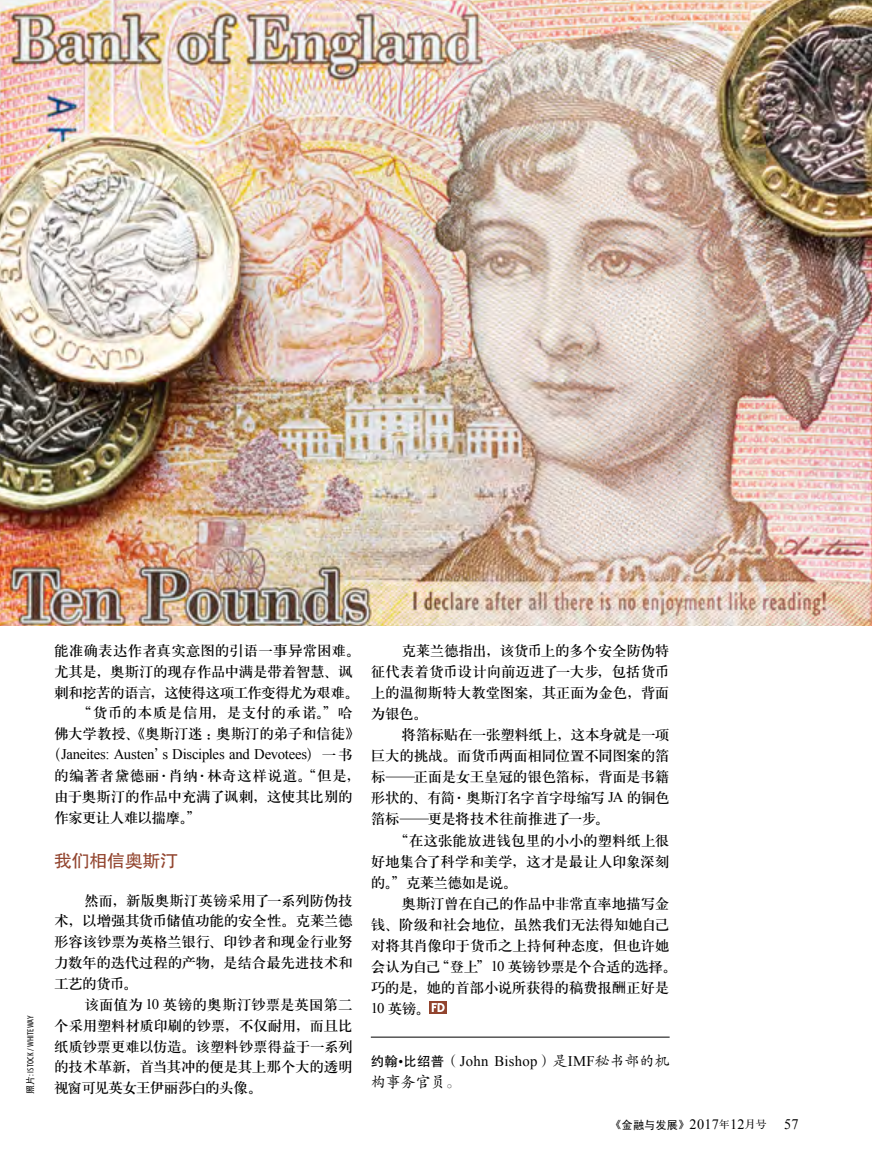
<style>
.page{position:relative;width:872px;height:1170px;background:#fff}
.page>*{position:absolute;margin:0;border:0;box-sizing:border-box;transform-origin:0 0}
.t1{font:17.7px "FZHTK GBK1 0";letter-spacing:-.02em;color:#92442e}
.t2{font:14.7px/21px "H Ya 3 gj";letter-spacing:-.03em;color:#000;text-align:justify}
.t3{font:14.7px "Times New Roman";letter-spacing:-.01em;color:#000}
.t4{font:14.7px "Times New Roman";letter-spacing:.02em;color:#000}
.t5{font:14.7px "H Ya 3 gj";letter-spacing:-.05em;color:#000}
.t6{font:14.7px "H Ya 3 gj";letter-spacing:-.005em;color:#000}
.t7{font:14.7px "H Ya 3 gj";letter-spacing:.025em;color:#000}
.t8{font:14.7px "FZKTK GBK1 0";letter-spacing:.02em;color:#000}
.t9{font:14.25px "Times New Roman";letter-spacing:.02em;color:#000}
.t10{font:condensed 9px "Myriad Pro";letter-spacing:.02em;color:#000}
.s1{font-family:"FZHTJW GB1 0";font-stretch:normal}
.s2{font-family:"H Ya 3 gj"}
.s3{font-family:"FZKTK GBK1 0"}
.s4{font-family:"Times New Roman"}
.s5{font-family:"FZHTK GBK1 0";font-size:13.5px}
.s6{font-size:13.5px}
.s7{font-family:"FZHTK GBK1 0";font-size:10.05px}
.s8{font-family:"Sim Hei";font-size:11.55px}
.s9{font-family:"FZS3 K GBK1 0";font-size:10.2px}
.s10{font-family:"FZS3 K GBK1 0";font-size:10.65px}
.s11{font-size:14.55px}
</style>
<div class="page">
<img style="left:0;top:0;width:872px;height:625px">
<hr style="left:371px;top:1036px;width:298px;height:1px;background:#000">
<svg style="left:429px;top:1001px;width:17px;height:12px"></svg>
<svg style="left:432px;top:1002px;width:12px;height:9px"></svg>
<p class="t10" style="left:26px;top:1093px;width:80px;rotate:-90deg"><span class="s1">照片</span>: istock / Whiteway</p>
<p class="t6" style="left:54px;top:643px;width:308px">能准确表达作者真实意图的引语一事异常困难。</p>
<p class="t2" style="left:54px;top:660px;width:300px">尤其是，奥斯汀的现存作品中满是带着智慧、讽</p>
<p class="t5" style="left:54px;top:684px;width:306px">刺和挖苦的语言，这使得这项工作变得尤为艰难。</p>
<p class="t7" style="left:77px;top:705px;width:277px">“货币的本质是信用，是支付的承诺。”哈</p>
<p class="t2" style="left:54px;top:723px;width:308px">佛大学教授、《奥斯汀迷：奥斯汀的弟子和信徒》</p>
<p class="t3" style="left:47px;top:744px;width:308px"><span class="s2">（</span>Janeites: Austen<span class="s2">’</span>s Disciples and Devotees<span class="s2">）一书</span></p>
<p class="t2" style="left:54px;top:765px;width:308px;text-align:left">的编著者黛德丽<span class="s3">·</span>肖纳<span class="s3">·</span>林奇这样说道。“但是，由于奥斯汀的作品中充满了讽刺，这使其比别的作家更让人难以揣摩。”</p>
<p class="t1" style="left:54px;top:850px;width:126px">我们相信奥斯汀</p>
<p class="t2" style="left:54px;top:889px;width:300px;text-indent:31px">然而，新版奥斯汀英镑采用了一系列防伪技术，以增强其货币储值功能的安全性。克莱兰德形容该钞票为英格兰银行、印钞者和现金行业努力数年的迭代过程的产物，是结合最先进技术和工艺的货币。</p>
<p class="t2" style="left:54px;top:993px;width:300px;text-indent:31px">该面值为 <span class="s4">10</span> 英镑的奥斯汀钞票是英国第二个采用塑料材质印刷的钞票，不仅耐用，而且比纸质钞票更难以仿造。该塑料钞票得益于一系列的技术革新，首当其冲的便是其上那个大的透明视窗可见英女王伊丽莎白的头像。</p>
<p class="t2" style="left:371px;top:640px;width:300px;text-indent:31px">克莱兰德指出，该货币上的多个安全防伪特征代表着货币设计向前迈进了一大步，包括货币上的温彻斯特大教堂图案，其正面为金色，背面为银色。</p>
<p class="t2" style="left:371px;top:724px;width:300px;text-indent:31px">将箔标贴在一张塑料纸上，这本身就是一项巨大的挑战。而货币两面相同位置不同图案的箔标<span class="s3">—</span>正面是女王皇冠的银色箔标，背面是书籍形状的、有简<span class="s3">·</span>奥斯汀名字首字母缩写 <span class="s4">JA</span> 的铜色箔标<span class="s3">—</span>更是将技术往前推进了一步。</p>
<p class="t2" style="left:371px;top:829px;width:300px;text-indent:23px">“在这张能放进钱包里的小小的塑料纸上很好地集合了科学和美学，这才是最让人印象深刻的。”克莱兰德如是说。</p>
<p class="t2" style="left:371px;top:892px;width:308px;text-align:left;text-indent:31px">奥斯汀曾在自己的作品中非常直率地描写金钱、阶级和社会地位，虽然我们无法得知她自己对将其肖像印于货币之上持何种态度，但也许她会认为自己“登上”<span class="s4">10</span> 英镑钞票是个合适的选择。巧的是，她的首部小说所获得的稿费报酬正好是<br><span class="s4">10</span> 英镑。</p>
<p class="t4" style="left:371px;top:1051px;width:300px"><span class="s5">约翰</span><span class="s6">•</span><span class="s5">比绍普</span><span class="s3">（</span>John Bishop<span class="s3">）是</span>IMF<span class="s3">秘书部的机</span></p>
<p class="t8" style="left:371px;top:1074px;width:91px">构事务官员。</p>
<p class="t9" style="left:612px;top:1114px;width:188px"><span class="s7">《</span><span class="s8">金融与发展</span><span class="s7">》</span> 2017<span class="s9">年</span>12<span class="s10">月号</span> <span class="s11">57</span></p>
</div>
